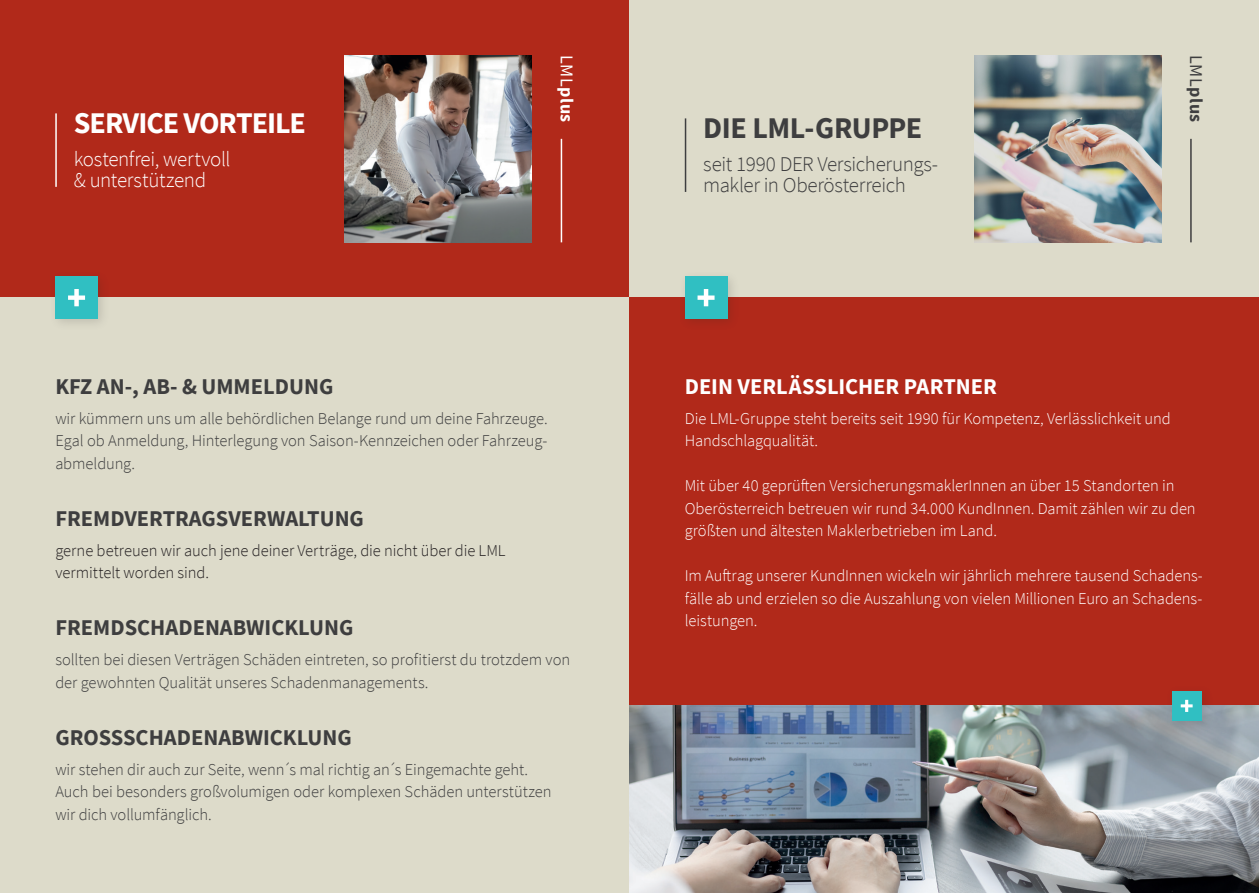
<style>
.page{position:relative;width:1259px;height:893px;background:#fff}
.page>*{position:absolute;margin:0;border:0;box-sizing:border-box;transform-origin:0 0}
.t1{font:700 30px "Source Sans Pro";letter-spacing:-.035em;color:#fff}
.t2{font:700 30px "Source Sans Pro";letter-spacing:-.015em;color:#3e3e3f}
.t3{font:700 22.5px "Source Sans Pro";color:#3e3e3f}
.t4{font:700 22.5px "Source Sans Pro";color:#fff}
.t5{font:300 21px/21px "Source Sans Pro";letter-spacing:-.015em;color:#3e3e3f}
.t6{font:300 21px/21px "Source Sans Pro";letter-spacing:-.015em;color:#fff}
.t7{font:700 18px "Source Sans Pro";color:#fff}
.t8{font:700 18px "Source Sans Pro";color:#3e3e3f}
.t9{font:300 16.5px/22.5px "Source Sans Pro";letter-spacing:-.005em;color:#fff}
.t10{font:300 16.5px/22.5px "Source Sans Pro";letter-spacing:-.005em;color:#3e3e3f}
.t11{font:300 16.5px/22.5px "Source Sans Pro";letter-spacing:-.005em;color:#231f20}
.s1{font-weight:400}
</style>
<div class="page">
<div style="left:0;top:0;width:629px;height:298px;background:#b1291a"></div>
<div style="left:0;top:298px;width:629px;height:595px;background:#dddbca"></div>
<img style="left:344px;top:55px;width:187px;height:187px">
<hr style="left:55px;top:113px;width:2px;height:74px;background:#fff">
<div style="left:49px;top:270px;width:61px;height:61px;background:#231f20;opacity:.15"></div>
<div style="left:55px;top:276px;width:43px;height:43px;background:#30bfc2"></div>
<svg style="left:68px;top:289px;width:17px;height:17px"></svg>
<hr style="left:561px;top:139px;width:1px;height:103px;background:#fff">
<div style="left:629px;top:0;width:630px;height:298px;background:#dddbca"></div>
<div style="left:629px;top:298px;width:630px;height:443px;background:#b1291a"></div>
<img style="left:974px;top:55px;width:187px;height:187px">
<hr style="left:685px;top:118px;width:1px;height:74px;background:#3e3e3f">
<div style="left:678px;top:270px;width:61px;height:61px;background:#231f20;opacity:.15"></div>
<div style="left:685px;top:276px;width:42px;height:43px;background:#30bfc2"></div>
<svg style="left:697px;top:289px;width:17px;height:17px"></svg>
<hr style="left:1190px;top:139px;width:1px;height:103px;background:#3e3e3f">
<img style="left:629px;top:706px;width:630px;height:187px">
<div style="left:1165px;top:685px;width:49px;height:48px;background:#231f20;opacity:.15"></div>
<div style="left:1171px;top:691px;width:30px;height:30px;background:#30bfc2"></div>
<svg style="left:1180px;top:700px;width:12px;height:12px"></svg>
<h1 class="t1" style="left:74px;top:103px;width:233px">SERVICE VORTEILE</h1>
<p class="t6" style="left:74px;top:148px;width:158px">kostenfrei, wertvoll &amp; unterstützend</p>
<p class="t7" style="left:579px;top:55px;width:69px;rotate:90deg"><span class="s1">LML</span>plus</p>
<h2 class="t3" style="left:55px;top:371px;width:279px">KFZ AN-, AB- &amp; UMMELDUNG</h2>
<p class="t10" style="left:55px;top:407px;width:494px;text-align:justify">wir kümmern uns um alle behördlichen Belange rund um deine Fahrzeuge.<br>Egal ob Anmeldung, Hinterlegung von Saison-Kennzeichen oder Fahrzeug&shy;abmeldung.</p>
<h2 class="t3" style="left:55px;top:503px;width:310px">FREMDVERTRAGSVERWALTUNG</h2>
<p class="t11" style="left:55px;top:539px;width:452px">gerne betreuen wir auch jene deiner Verträge, die nicht über die LML vermittelt worden sind.</p>
<h2 class="t3" style="left:55px;top:613px;width:299px">FREMDSCHADENABWICKLUNG</h2>
<p class="t10" style="left:55px;top:649px;width:516px">sollten bei diesen Verträgen Schäden eintreten, so profitierst du trotzdem von der gewohnten Qualität unseres Schadenmanagements.</p>
<h2 class="t3" style="left:55px;top:722px;width:298px">GROSSSCHADENABWICKLUNG</h2>
<p class="t10" style="left:55px;top:758px;width:498px">wir stehen dir auch zur Seite, wenn´s mal richtig an´s Eingemachte geht.<br>Auch bei besonders großvolumigen oder komplexen Schäden unterstützen wir dich vollumfänglich.</p>
<h1 class="t2" style="left:703px;top:108px;width:220px">DIE LML-GRUPPE</h1>
<p class="t5" style="left:703px;top:153px;width:236px">seit 1990 DER Versicherungs&shy;makler in Oberösterreich</p>
<p class="t8" style="left:1208px;top:55px;width:69px;rotate:90deg"><span class="s1">LML</span>plus</p>
<h2 class="t4" style="left:685px;top:371px;width:314px">DEIN VERLÄSSLICHER PARTNER</h2>
<p class="t9" style="left:685px;top:407px;width:487px">Die LML-Gruppe steht bereits seit 1990 für Kompetenz, Verlässlichkeit und<br>Handschlagqualität.</p>
<p class="t9" style="left:685px;top:475px;width:512px">Mit über 40 geprüften VersicherungsmaklerInnen an über 15 Standorten in<br>Oberösterreich betreuen wir rund 34.000 KundInnen. Damit zählen wir zu den größten und ältesten Maklerbetrieben im Land.</p>
<p class="t9" style="left:685px;top:565px;width:519px;text-align:justify">Im Auftrag unserer KundInnen wickeln wir jährlich mehrere tausend Schadens&shy;fälle ab und erzielen so die Auszahlung von vielen Millionen Euro an Schadens&shy;leistungen.</p>
</div>
